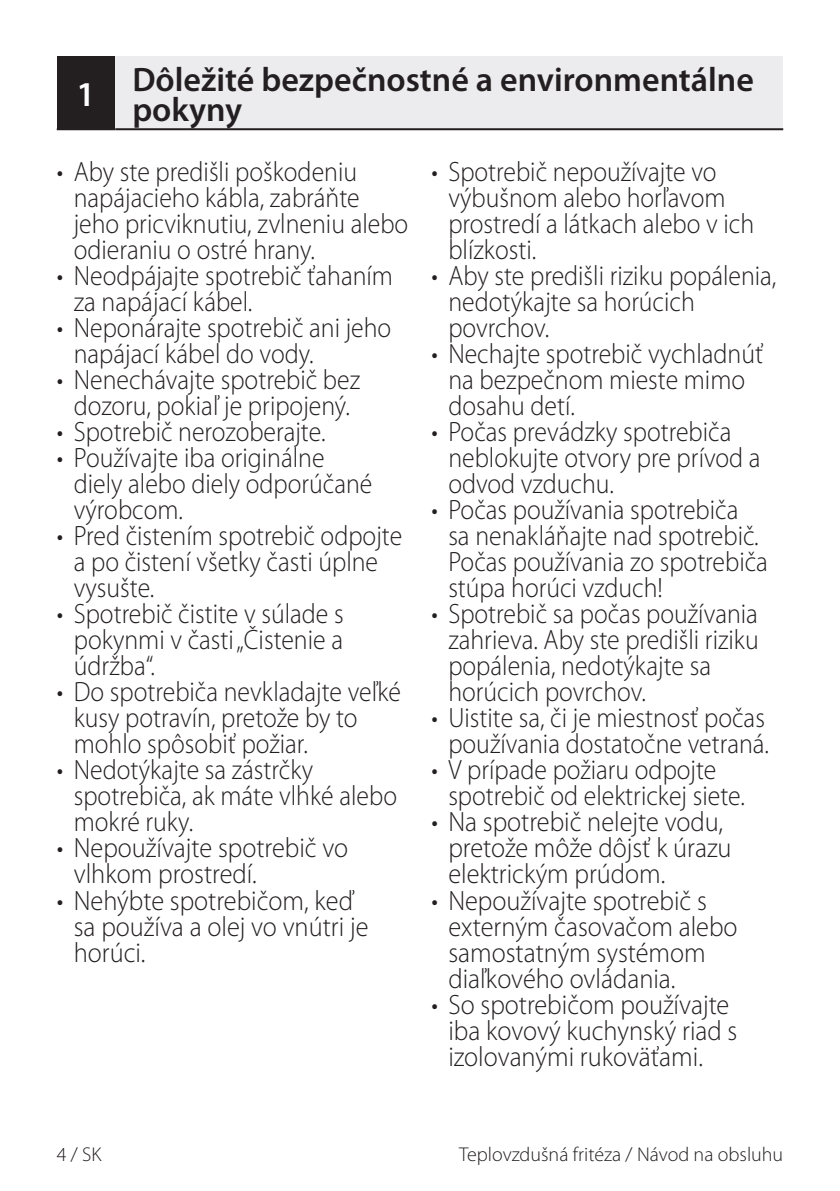
<style>
.page{position:relative;width:840px;height:1191px;background:#fff}
.page>*{position:absolute;margin:0;border:0;box-sizing:border-box;transform-origin:0 0}
.NADPIS{font:600 35px "Myriad Pro";color:#fff}
.NADPIS-2{font:600 34px/30px "Myriad Pro";color:#231f20}
.Odsadený_14{font:300 28px/26px "Myriad Pro";color:#231f20;scale:.92 1}
.Odsadený_14-2{font:300 28px/26px "Myriad Pro";color:#231f20;scale:.94 1}
.t1{font:300 20px "Myriad Pro";color:#231f20}
</style>
<div class="page">
<div style="left:57px;top:57px;width:58px;height:72px;background:#231f20"></div>
<div style="left:115px;top:57px;width:667px;height:72px;background:#ececee"></div>
<hr style="left:57px;top:128px;width:58px;height:2px;background:#231f20">
<hr style="left:115px;top:128px;width:667px;height:2px;background:#231f20">
<p class="NADPIS" style="left:77px;top:72px;width:20px">1</p>
<p class="NADPIS-2" style="left:132px;top:63px;width:622px">Dôležité bezpečnostné a environmentálne pokyny</p>
<p class="Odsadený_14" style="left:74px;top:159px;width:365px;text-indent:-17px">• Aby ste predišli poškodeniu napájacieho kábla, zabráňte jeho pricviknutiu, zvlneniu alebo odieraniu o ostré hrany.</p>
<p class="Odsadený_14" style="left:74px;top:263px;width:348px;text-indent:-17px">• Neodpájajte spotrebič ťahaním za napájací kábel.</p>
<p class="Odsadený_14" style="left:74px;top:315px;width:346px;text-indent:-17px">• Neponárajte spotrebič ani jeho napájací kábel do vody.</p>
<p class="Odsadený_14" style="left:57px;top:367px;width:331px;text-align:center">• Nenechávajte spotrebič bez dozoru, pokiaľ je pripojený.</p>
<p class="Odsadený_14" style="left:57px;top:419px;width:293px">• Spotrebič nerozoberajte.</p>
<p class="Odsadený_14" style="left:74px;top:445px;width:326px;text-indent:-17px">• Používajte iba originálne diely alebo diely odporúčané výrobcom.</p>
<p class="Odsadený_14" style="left:74px;top:523px;width:358px;text-indent:-17px">• Pred čistením spotrebič odpojte a po čistení všetky časti úplne vysušte.</p>
<p class="Odsadený_14" style="left:74px;top:601px;width:295px;text-align:justify;text-indent:-17px">• Spotrebič čistite v súlade s pokynmi v časti„Čistenie a údržba“.</p>
<p class="Odsadený_14" style="left:74px;top:679px;width:357px;text-indent:-17px">• Do spotrebiča nevkladajte veľké kusy potravín, pretože by to mohlo spôsobiť požiar.</p>
<p class="Odsadený_14" style="left:74px;top:757px;width:353px;text-indent:-17px">• Nedotýkajte sa zástrčky spotrebiča, ak máte vlhké alebo mokré ruky.</p>
<p class="Odsadený_14-2" style="left:74px;top:835px;width:293px;text-indent:-17px">• Nepoužívajte spotrebič vo vlhkom prostredí.</p>
<p class="Odsadený_14-2" style="left:74px;top:887px;width:315px;text-indent:-17px">• Nehýbte spotrebičom, keď sa používa a olej vo vnútri je horúci.</p>
<p class="Odsadený_14" style="left:448px;top:159px;width:334px;text-indent:-17px">• Spotrebič nepoužívajte vo výbušnom alebo horľavom prostredí a látkach alebo v ich blízkosti.</p>
<p class="Odsadený_14" style="left:448px;top:263px;width:358px;text-indent:-17px">• Aby ste predišli riziku popálenia, nedotýkajte sa horúcich povrchov.</p>
<p class="Odsadený_14" style="left:448px;top:341px;width:343px;text-indent:-17px">• Nechajte spotrebič vychladnúť na bezpečnom mieste mimo dosahu detí.</p>
<p class="Odsadený_14" style="left:448px;top:419px;width:341px;text-indent:-17px">• Počas prevádzky spotrebiča neblokujte otvory pre prívod a odvod vzduchu.</p>
<p class="Odsadený_14" style="left:448px;top:497px;width:349px;text-indent:-17px">• Počas používania spotrebiča<br>sa nenakláňajte nad spotrebič.<br>Počas používania zo spotrebiča stúpa horúci vzduch!</p>
<p class="Odsadený_14" style="left:448px;top:601px;width:338px;text-indent:-17px">• Spotrebič sa počas používania zahrieva. Aby ste predišli riziku popálenia, nedotýkajte sa horúcich povrchov.</p>
<p class="Odsadený_14" style="left:431px;top:705px;width:368px;text-align:right">• Uistite sa, či je miestnosť počas používania dostatočne vetraná.</p>
<p class="Odsadený_14" style="left:448px;top:757px;width:323px;text-indent:-17px">• V prípade požiaru odpojte spotrebič od elektrickej siete.</p>
<p class="Odsadený_14-2" style="left:448px;top:809px;width:303px;text-indent:-17px">• Na spotrebič nelejte vodu, pretože môže dôjsť k úrazu elektrickým prúdom.</p>
<p class="Odsadený_14-2" style="left:448px;top:887px;width:309px;text-indent:-17px">• Nepoužívajte spotrebič s externým časovačom alebo samostatným systémom diaľkového ovládania.</p>
<p class="Odsadený_14-2" style="left:448px;top:991px;width:309px;text-indent:-17px">• So spotrebičom používajte iba kovový kuchynský riad s izolovanými rukoväťami.</p>
<p class="t1" style="left:57px;top:1141px;width:46px">4 / SK</p>
<p class="t1" style="left:459px;top:1141px;width:325px">Teplovzdušná fritéza / Návod na obsluhu</p>
</div>
